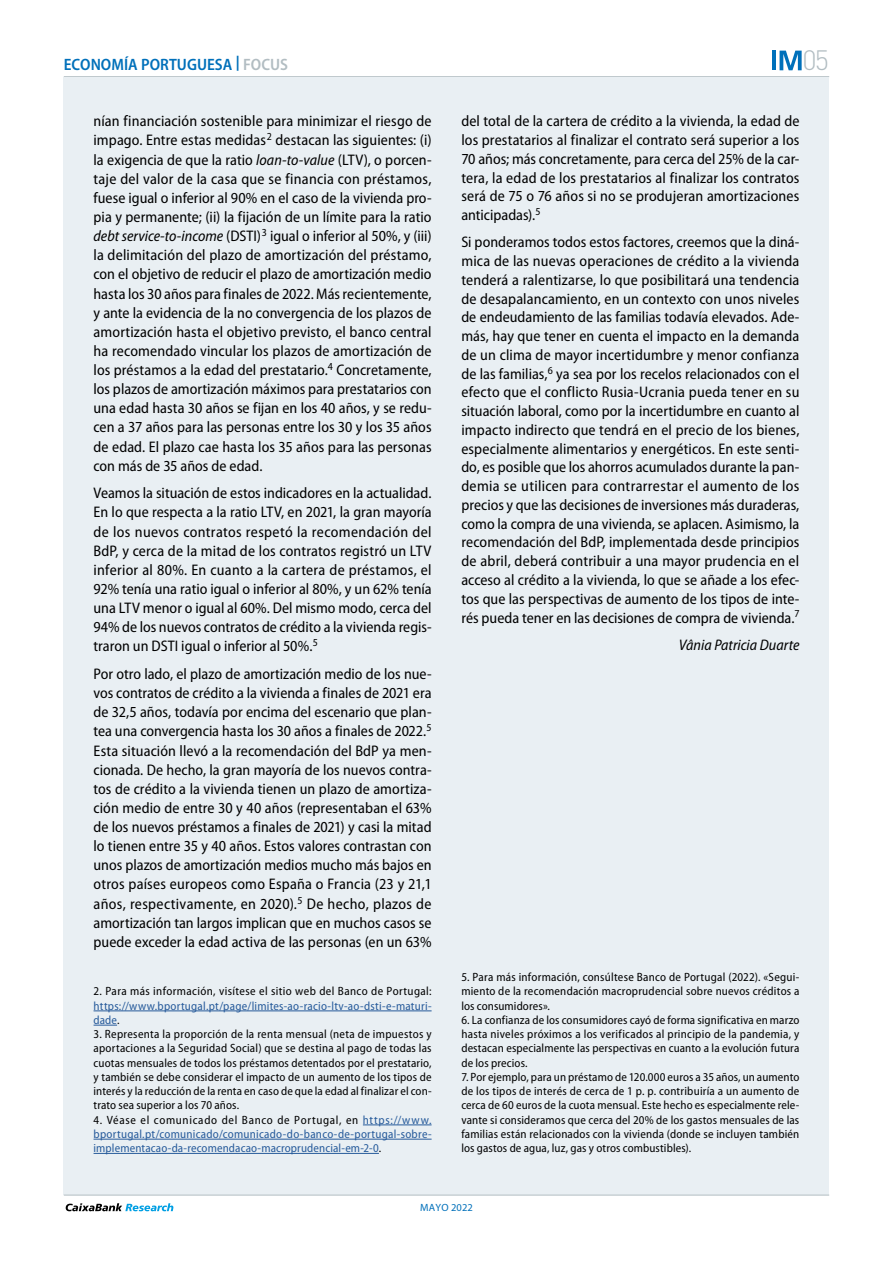
<style>
.page{position:relative;width:893px;height:1263px;background:#fff}
.page>*{position:absolute;margin:0;border:0;box-sizing:border-box;transform-origin:0 0}
.t1{font:300 27.6px "DIN Pro";color:#b2bdc2}
.t2{font:600 semi-condensed 16.5px "Myriad Pro";color:#0070ba}
.t3{font:semi-condensed 15.3px/19.2px "Myriad Pro";color:#000;text-align:justify}
.t4{font:italic semi-condensed 15.3px "Myriad Pro";color:#000}
.t5{font:semi-condensed 12px/14.2px "Myriad Pro";letter-spacing:.01em;color:#000;text-align:justify}
.t6{font:semi-condensed 12px/14.2px "Myriad Pro";letter-spacing:.015em;color:#275b9b}
.t7{font:semi-condensed 12px "Myriad Pro";letter-spacing:.03em;color:#000}
.t8{font:10.5px "Myriad Pro";letter-spacing:.01em;color:#0070ba}
.s1{color:#b2bdc2}
.s2{font-style:italic}
.s3{color:#000}
</style>
<div class="page">
<hr style="left:64px;top:76px;width:765px;height:1px;background:#b2bdc2">
<div style="left:64px;top:77px;width:765px;height:1118px;background:#e9eff3"></div>
<hr style="left:64px;top:1195px;width:765px;height:1px;background:#b2bdc2">
<svg style="left:66px;top:1203px;width:107px;height:8px"></svg>
<svg style="left:779px;top:51px;width:23px;height:19px"></svg>
<hr style="left:772px;top:51px;width:4px;height:19px;background:#0070ba">
<hr style="left:94px;top:1010px;width:338px;height:1px;background:#275b9b">
<svg style="left:94px;top:1025px;width:23px;height:1px"></svg>
<hr style="left:363px;top:1124px;width:69px;height:1px;background:#275b9b">
<hr style="left:94px;top:1139px;width:338px;height:1px;background:#275b9b">
<hr style="left:94px;top:1153px;width:285px;height:1px;background:#275b9b">
<p class="t2" style="left:64px;top:55px;width:226px">ECONOMÍA PORTUGUESA <sup>|</sup> <span class="s1">FOCUS</span></p>
<p class="t3" style="left:94px;top:112px;width:340px">nían financiación sostenible para minimizar el riesgo de impago. Entre estas medidas<sup>2</sup> destacan las siguientes: (i) la exigencia de que la ratio <span class="s2">loan-to-value</span> (LTV), o porcen&shy;taje del valor de la casa que se financia con préstamos, fuese igual o inferior al 90% en el caso de la vivienda pro&shy;pia y permanente; (ii) la fijación de un límite para la ratio <span class="s2">debt service-to-income</span> (DSTI)<sup>3</sup> igual o inferior al 50%, y (iii) la delimitación del plazo de amortización del préstamo, con el objetivo de reducir el plazo de amortización medio hasta los 30 años para finales de 2022. Más recientemente, y ante la evidencia de la no convergencia de los plazos de amortización hasta el objetivo previsto, el banco central ha recomendado vincular los plazos de amortización de los préstamos a la edad del prestatario.<sup>4</sup> Concretamente, los plazos de amortización máximos para prestatarios con una edad hasta 30 años se fijan en los 40 años, y se redu&shy;cen a 37 años para las personas entre los 30 y los 35 años de edad. El plazo cae hasta los 35 años para las personas con más de 35 años de edad.</p>
<p class="t3" style="left:94px;top:484px;width:340px">Veamos la situación de estos indicadores en la actualidad.<br>En lo que respecta a la ratio LTV, en 2021, la gran mayoría de los nuevos contratos respetó la recomendación del BdP, y cerca de la mitad de los contratos registró un LTV inferior al 80%. En cuanto a la cartera de préstamos, el 92% tenía una ratio igual o inferior al 80%, y un 62% tenía una LTV menor o igual al 60%. Del mismo modo, cerca del 94% de los nuevos contratos de crédito a la vivienda regis&shy;traron un DSTI igual o inferior al 50%.<sup>5</sup></p>
<p class="t3" style="left:94px;top:665px;width:340px">Por otro lado, el plazo de amortización medio de los nue&shy;vos contratos de crédito a la vivienda a finales de 2021 era de 32,5 años, todavía por encima del escenario que plan&shy;tea una convergencia hasta los 30 años a finales de 2022.<sup>5<br></sup>Esta situación llevó a la recomendación del BdP ya men&shy;cionada. De hecho, la gran mayoría de los nuevos contra&shy;tos de crédito a la vivienda tienen un plazo de amortiza&shy;ción medio de entre 30 y 40 años (representaban el 63% de los nuevos préstamos a finales de 2021) y casi la mitad lo tienen entre 35 y 40 años. Estos valores contrastan con unos plazos de amortización medios mucho más bajos en otros países europeos como España o Francia (23 y 21,1 años, respectivamente, en 2020).<sup>5</sup> De hecho, plazos de amortización tan largos implican que en muchos casos se puede exceder la edad activa de las personas (en un 63%</p>
<p class="t7" style="left:94px;top:985px;width:340px">2. Para más información, visítese el sitio web del Banco de Portugal:</p>
<p class="t6" style="left:94px;top:999px;width:340px">https://www.bportugal.pt/page/limites-ao-racio-ltv-ao-dsti-e-maturi&shy;dade<span class="s3">.</span></p>
<p class="t5" style="left:94px;top:1027px;width:340px">3. Representa la proporción de la renta mensual (neta de impuestos y aportaciones a la Seguridad Social) que se destina al pago de todas las cuotas mensuales de todos los préstamos detentados por el prestatario, y también se debe considerar el impacto de un aumento de los tipos de interés y la reducción de la renta en caso de que la edad al finalizar el con&shy;trato sea superior a los 70 años.</p>
<p class="t6" style="left:94px;top:1113px;width:340px;text-align:justify"><span class="s3">4. Véase el comunicado del Banco de Portugal, en</span> https://www. bportugal.pt/comunicado/comunicado-do-banco-de-portugal-sobre&shy;implementacao-da-recomendacao-macroprudencial-em-2-0<span class="s3">.</span></p>
<h1 class="t1" style="left:802px;top:39px;width:28px">05</h1>
<p class="t3" style="left:461px;top:112px;width:340px;line-height:18.8px">del total de la cartera de crédito a la vivienda, la edad de los prestatarios al finalizar el contrato será superior a los 70 años; más concretamente, para cerca del 25% de la car&shy;tera, la edad de los prestatarios al finalizar los contratos será de 75 o 76 años si no se produjeran amortizaciones anticipadas).<sup>5</sup></p>
<p class="t3" style="left:461px;top:233px;width:340px;line-height:18.8px">Si ponderamos todos estos factores, creemos que la diná&shy;mica de las nuevas operaciones de crédito a la vivienda tenderá a ralentizarse, lo que posibilitará una tendencia de desapalancamiento, en un contexto con unos niveles de endeudamiento de las familias todavía elevados. Ade&shy;más, hay que tener en cuenta el impacto en la demanda de un clima de mayor incertidumbre y menor confianza de las familias,<sup>6</sup> ya sea por los recelos relacionados con el efecto que el conflicto Rusia-Ucrania pueda tener en su situación laboral, como por la incertidumbre en cuanto al impacto indirecto que tendrá en el precio de los bienes, especialmente alimentarios y energéticos. En este senti&shy;do, es posible que los ahorros acumulados durante la pan&shy;demia se utilicen para contrarrestar el aumento de los precios y que las decisiones de inversiones más duraderas, como la compra de una vivienda, se aplacen. Asimismo, la recomendación del BdP, implementada desde principios de abril, deberá contribuir a una mayor prudencia en el acceso al crédito a la vivienda, lo que se añade a los efec&shy;tos que las perspectivas de aumento de los tipos de inte&shy;rés pueda tener en las decisiones de compra de vivienda.<sup>7</sup></p>
<p class="t4" style="left:679px;top:636px;width:122px">Vânia Patricia Duarte</p>
<p class="t5" style="left:461px;top:970px;width:340px">5. Para más información, consúltese Banco de Portugal (2022). «Segui&shy;miento de la recomendación macroprudencial sobre nuevos créditos a los consumidores».</p>
<p class="t5" style="left:461px;top:1013px;width:340px">6. La confianza de los consumidores cayó de forma significativa en marzo hasta niveles próximos a los verificados al principio de la pandemia, y destacan especialmente las perspectivas en cuanto a la evolución futura de los precios.</p>
<p class="t5" style="left:461px;top:1070px;width:340px">7. Por ejemplo, para un préstamo de 120.000 euros a 35 años, un aumento de los tipos de interés de cerca de 1 p. p. contribuiría a un aumento de cerca de 60 euros de la cuota mensual. Este hecho es especialmente rele&shy;vante si consideramos que cerca del 20% de los gastos mensuales de las familias están relacionados con la vivienda (donde se incluyen también los gastos de agua, luz, gas y otros combustibles).</p>
<p class="t8" style="left:420px;top:1202px;width:54px">MAYO 2022</p>
</div>
